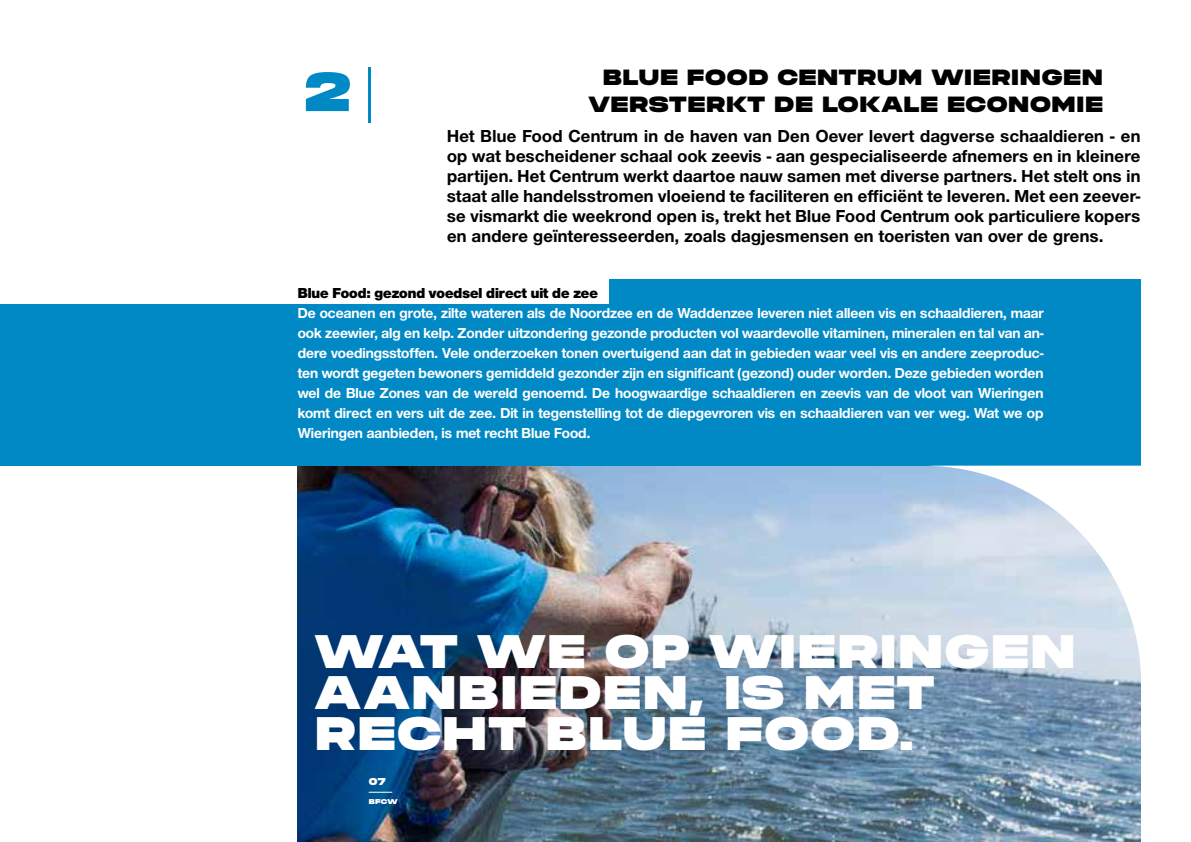
<style>
.page{position:relative;width:1191px;height:842px;background:#fff}
.page>*{position:absolute;margin:0;border:0;box-sizing:border-box;transform-origin:0 0}
.t1{font:55px "Phonk";color:#0089c5}
.t2{font:47px/41px "Phonk";letter-spacing:.03em;color:#fff}
.t3{font:22px/27.2px "Phonk";letter-spacing:.03em;color:#000;text-align:right}
.t4{font:700 18px/20px "Nimbus Sans Novus DOT";letter-spacing:.02em;color:#000;text-align:justify}
.t5{font:700 15px/20px "Nimbus Sans Novus DOT";color:#fff;text-align:justify}
.t6{font:900 15px "Nimbus Sans Novus DOT";color:#000}
.t7{font:10px "Phonk";color:#fff}
.t8{font:7px "Phonk";color:#fff}
.s1{font-family:"Nimbus Sans Novus TOT";font-weight:300;font-size:66px}
</style>
<div class="page">
<img style="left:298px;top:466px;width:842px;height:376px">
<svg style="left:369px;top:792px;width:23px;height:1px"></svg>
<div style="left:0;top:279px;width:1140px;height:187px;background:#0089c5"></div>
<div style="left:0;top:266px;width:608px;height:38px;background:#fff"></div>
<svg style="left:923px;top:466px;width:218px;height:218px;fill:#d2ddea"></svg>
<h1 class="t1" style="left:304px;top:53px;width:83px">2<span class="s1">|</span></h1>
<h3 class="t3" style="left:588px;top:63px;width:516px">BLUE FOOD CENTRUM WIERINGEN<br>VERSTERKT DE LOKALE ECONOMIE</h3>
<p class="t4" style="left:447px;top:126px;width:695px">Het Blue Food Centrum in de haven van Den Oever levert dagverse schaaldieren - en op wat bescheidener schaal ook zeevis - aan gespecialiseerde afnemers en in kleinere partijen. Het Centrum werkt daartoe nauw samen met diverse partners. Het stelt ons in staat alle handelsstromen vloeiend te faciliteren en efficiënt te leveren. Met een zeever&shy;se vismarkt die weekrond open is, trekt het Blue Food Centrum ook particuliere kopers en andere geïnteresseerden, zoals dagjesmensen en toeristen van over de grens.</p>
<p class="t6" style="left:298px;top:284px;width:302px">Blue Food: gezond voedsel direct uit de zee</p>
<p class="t5" style="left:298px;top:303px;width:747px">De oceanen en grote, zilte wateren als de Noordzee en de Waddenzee leveren niet alleen vis en schaaldieren, maar ook zeewier, alg en kelp. Zonder uitzondering gezonde producten vol waardevolle vitaminen, mineralen en tal van an&shy;dere voedingsstoffen. Vele onderzoeken tonen overtuigend aan dat in gebieden waar veel vis en andere zeeproduc&shy;ten wordt gegeten bewoners gemiddeld gezonder zijn en significant (gezond) ouder worden. Deze gebieden worden wel de Blue Zones van de wereld genoemd. De hoogwaardige schaaldieren en zeevis van de vloot van Wieringen komt direct en vers uit de zee. Dit in tegenstelling tot de diepgevroren vis en schaaldieren van ver weg. Wat we op Wieringen aanbieden, is met recht Blue Food.</p>
<h2 class="t2" style="left:315px;top:629px;width:762px">WAT WE OP WIERINGEN<br>AANBIEDEN, IS MET<br>RECHT BLUE FOOD.</h2>
<p class="t7" style="left:369px;top:775px;width:18px">07</p>
<p class="t8" style="left:369px;top:796px;width:30px">BFCW</p>
</div>
